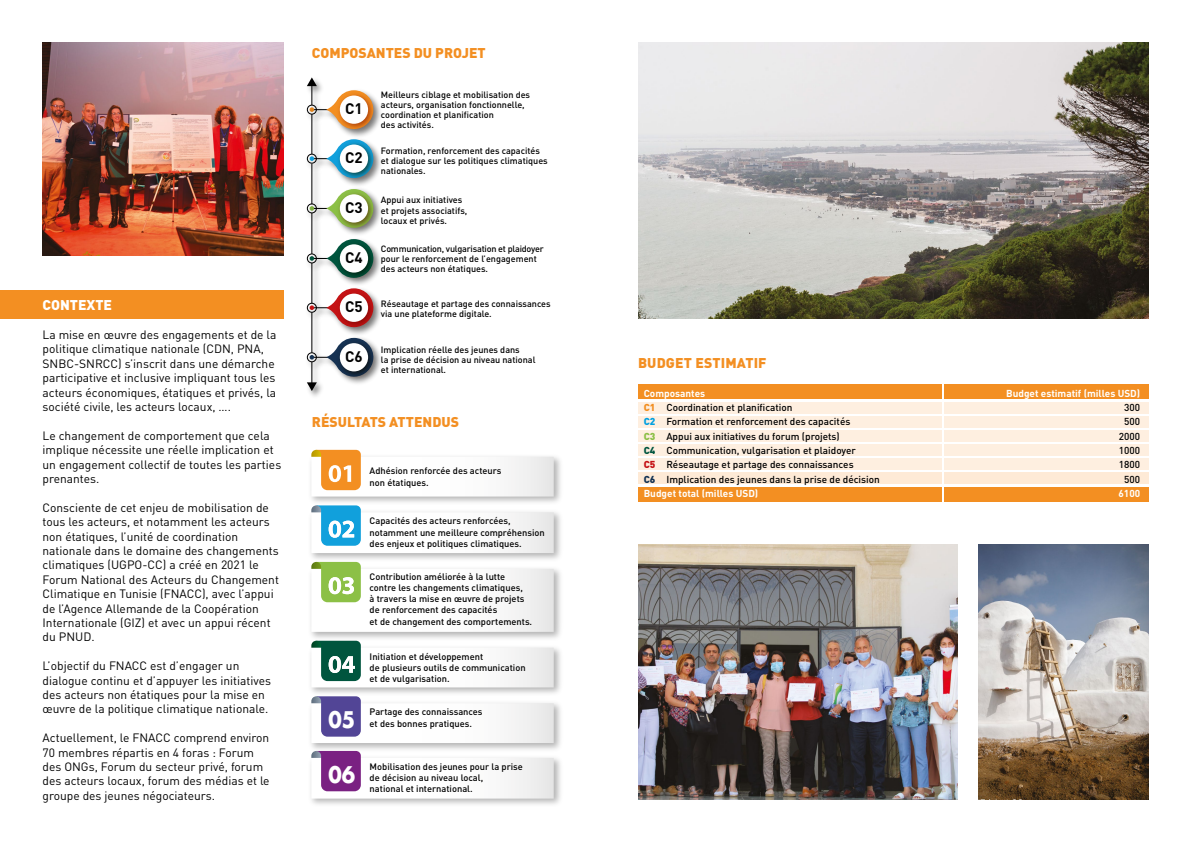
<style>
.page{position:relative;width:1191px;height:842px;background:#fff}
.page>*{position:absolute;margin:0;border:0;box-sizing:border-box;transform-origin:0 0}
.t1{font:700 22.3px "Futura";color:#fff;scale:.88 1}
.t2{font:700 15.1px "DIN";color:#000}
.t3{font:900 14px "DIN";color:#f38f22}
.t4{font:900 14px "DIN";color:#fff}
.t5{font:12px/14.4px "DIN";color:#000}
.t6{font:500 10px "DIN";color:#000}
.t7{font:700 10px "DIN";color:#fff}
.t8{font:900 10px "DIN";color:#f28e20}
.t9{font:900 10px "DIN";color:#00a0e0}
.t10{font:900 10px "DIN";color:#8bbf46}
.t11{font:900 10px "DIN";color:#00553f}
.t12{font:900 10px "DIN";color:#c41215}
.t13{font:900 10px "DIN";color:#133253}
.t14{font:500 9.3px/11.2px "DIN";color:#000}
.t15{font:500 9.1px/10.1px "DIN";color:#000}
.t16{font:500 9.1px "DIN";letter-spacing:-.025em;color:#000}
</style>
<div class="page">
<div style="left:0;top:291px;width:283px;height:28px;background:#f38f22"></div>
<img style="left:43px;top:43px;width:240px;height:212px">
<img style="left:978px;top:544px;width:170px;height:255px">
<img style="left:638px;top:544px;width:319px;height:255px">
<img style="left:638px;top:43px;width:510px;height:276px">
<img style="left:346px;top:104px;width:35px;height:31px">
<img style="left:341px;top:98px;width:37px;height:35px">
<img style="left:346px;top:135px;width:35px;height:50px">
<img style="left:341px;top:139px;width:37px;height:43px">
<svg style="left:307px;top:77px;width:67px;height:52px"></svg>
<img style="left:306px;top:100px;width:22px;height:26px">
<div style="left:307px;top:105px;width:10px;height:10px;border:1px solid #000;border-radius:50%"></div>
<svg style="left:323px;top:139px;width:51px;height:39px"></svg>
<img style="left:307px;top:110px;width:16px;height:50px">
<hr style="left:311px;top:114px;width:1px;height:40px;background:#000">
<img style="left:348px;top:185px;width:33px;height:50px">
<img style="left:342px;top:189px;width:36px;height:43px">
<img style="left:348px;top:252px;width:33px;height:32px">
<img style="left:342px;top:247px;width:36px;height:35px">
<svg style="left:328px;top:189px;width:46px;height:39px"></svg>
<img style="left:306px;top:207px;width:22px;height:8px">
<svg style="left:323px;top:239px;width:51px;height:39px"></svg>
<img style="left:307px;top:215px;width:16px;height:44px">
<hr style="left:311px;top:213px;width:1px;height:41px;background:#000">
<img style="left:307px;top:259px;width:16px;height:29px">
<hr style="left:311px;top:263px;width:1px;height:40px;background:#000">
<img style="left:312px;top:327px;width:6px;height:11px">
<hr style="left:311px;top:312px;width:1px;height:41px;background:#000">
<img style="left:307px;top:160px;width:16px;height:55px">
<hr style="left:311px;top:164px;width:1px;height:40px;background:#000">
<img style="left:322px;top:284px;width:59px;height:50px">
<img style="left:334px;top:288px;width:44px;height:43px">
<div style="left:307px;top:303px;width:10px;height:10px;border:1px solid #000;border-radius:50%"></div>
<svg style="left:309px;top:288px;width:65px;height:39px"></svg>
<img style="left:352px;top:334px;width:29px;height:36px">
<img style="left:374px;top:338px;width:4px;height:38px">
<img style="left:306px;top:358px;width:15px;height:39px">
<svg style="left:307px;top:338px;width:67px;height:53px"></svg>
<div style="left:638px;top:385px;width:303px;height:14px;background:#f38f22"></div>
<div style="left:638px;top:487px;width:303px;height:14px;background:#f38f22"></div>
<div style="left:944px;top:385px;width:204px;height:14px;background:#f38f22"></div>
<div style="left:944px;top:487px;width:204px;height:14px;background:#f38f22"></div>
<div style="left:638px;top:402px;width:303px;height:11px;background:#feefe0"></div>
<div style="left:944px;top:402px;width:204px;height:11px;background:#feefe0"></div>
<div style="left:638px;top:416px;width:303px;height:11px;background:#feefe0"></div>
<div style="left:944px;top:416px;width:204px;height:11px;background:#feefe0"></div>
<div style="left:638px;top:430px;width:303px;height:11px;background:#feefe0"></div>
<div style="left:944px;top:430px;width:204px;height:11px;background:#feefe0"></div>
<div style="left:638px;top:444px;width:303px;height:12px;background:#feefe0"></div>
<div style="left:944px;top:444px;width:204px;height:12px;background:#feefe0"></div>
<div style="left:638px;top:459px;width:303px;height:11px;background:#feefe0"></div>
<div style="left:944px;top:459px;width:204px;height:11px;background:#feefe0"></div>
<div style="left:638px;top:473px;width:303px;height:11px;background:#feead6"></div>
<div style="left:944px;top:473px;width:204px;height:11px;background:#feead6"></div>
<img style="left:310px;top:512px;width:251px;height:182px">
<div style="left:311px;top:648px;width:243px;height:39px;background:linear-gradient(to right,#fff,#f1f1f1)"></div>
<svg style="left:311px;top:641px;width:50px;height:40px"></svg>
<div style="left:311px;top:569px;width:243px;height:63px;background:linear-gradient(to right,#fff,#f1f1f1)"></div>
<svg style="left:311px;top:562px;width:50px;height:40px"></svg>
<div style="left:311px;top:512px;width:243px;height:41px;background:linear-gradient(to right,#fff,#f1f1f1)"></div>
<svg style="left:311px;top:508px;width:50px;height:38px"></svg>
<img style="left:310px;top:456px;width:251px;height:52px">
<div style="left:311px;top:457px;width:243px;height:39px;background:linear-gradient(to right,#fff,#f1f1f1)"></div>
<svg style="left:311px;top:450px;width:50px;height:40px"></svg>
<img style="left:310px;top:703px;width:251px;height:48px">
<div style="left:311px;top:703px;width:243px;height:40px;background:linear-gradient(to right,#fff,#f1f1f1)"></div>
<svg style="left:311px;top:696px;width:50px;height:41px"></svg>
<img style="left:310px;top:757px;width:251px;height:48px">
<div style="left:311px;top:758px;width:243px;height:41px;background:linear-gradient(to right,#fff,#f1f1f1)"></div>
<svg style="left:311px;top:751px;width:50px;height:40px"></svg>
<p class="t4" style="left:43px;top:296px;width:71px">CONTEXTE</p>
<p class="t5" style="left:43px;top:327px;width:235px">La mise en œuvre des engagements et de la politique climatique nationale (CDN, PNA, SNBC-SNRCC ’ s) inscrit dans une démarche participative et inclusive impliquant tous les acteurs économiques, étatiques et privés la, société civile, les acteurs locaux ..., .</p>
<p class="t5" style="left:43px;top:428px;width:240px">Le changement de comportement que cela implique nécessite une réelle implication et un engagement collectif de toutes les parties prenantes.</p>
<p class="t5" style="left:43px;top:500px;width:238px">Consciente de cet enjeu de mobilisation de tous les acteurs, et notamment les acteurs non étatiques ’l, unité de coordination nationale dans le domaine des changements climatiques (UGPO-CC a) créé en 2021 le Forum National des Acteurs du Changement Climatique en Tunisie (FNACC ,) avec ’l appui de ’lAgence Allemande de la Coopération Internationale (GIZ) et avec un appui récent du PNUD.</p>
<p class="t5" style="left:43px;top:658px;width:230px">’Lobjectif du FNACC est ’d engager un dialogue continu et ’d appuyer les initiatives des acteurs non étatiques pour la mise en œuvre de la politique climatique nationale.</p>
<p class="t5" style="left:43px;top:730px;width:229px">Actuellement le, FNACC comprend environ 70 membres répartis en 4 foras : Forum des ONGs, Forum du secteur privé, forum des acteurs locaux, forum des médias et le groupe des jeunes négociateurs.</p>
<p class="t3" style="left:312px;top:43px;width:175px">COMPOSANTES DU PROJET</p>
<p class="t2" style="left:345px;top:99px;width:19px">C1</p>
<p class="t15" style="left:381px;top:89px;width:151px">Meilleurs ciblage et mobilisation des acteurs, organisation fonctionnelle, coordination et planification<br>des activités.</p>
<p class="t15" style="left:381px;top:145px;width:161px">Formation, renforcement des capacités</p>
<p class="t2" style="left:345px;top:148px;width:19px">C2</p>
<p class="t15" style="left:381px;top:155px;width:168px">et dialogue sur les politiques climatiques nationales.</p>
<p class="t2" style="left:345px;top:198px;width:19px">C3</p>
<p class="t15" style="left:381px;top:195px;width:88px">Appui aux initiatives et projets associatifs, locaux et privés.</p>
<p class="t16" style="left:381px;top:243px;width:164px">Communication, vulgarisation et plaidoyer</p>
<p class="t2" style="left:345px;top:248px;width:19px">C4</p>
<p class="t15" style="left:381px;top:253px;width:157px">pour le renforcement de ’l engagement des acteurs non étatiques.</p>
<p class="t15" style="left:381px;top:298px;width:171px">Réseautage et partage des connaissances</p>
<p class="t2" style="left:345px;top:297px;width:19px">C5</p>
<p class="t15" style="left:381px;top:308px;width:112px">via une plateforme digitale.</p>
<p class="t15" style="left:381px;top:344px;width:140px">Implication réelle des jeunes dans</p>
<p class="t2" style="left:345px;top:347px;width:19px">C6</p>
<p class="t15" style="left:381px;top:354px;width:156px">la prise de décision au niveau national et international.</p>
<p class="t3" style="left:312px;top:413px;width:149px">RÉSULTATS ATTENDUS</p>
<p class="t14" style="left:369px;top:465px;width:133px">Adhésion renforcée des acteurs non étatiques.</p>
<p class="t14" style="left:369px;top:515px;width:177px">Capacités des acteurs renforcées, notamment une meilleure compréhension des enjeux et politiques climatiques.</p>
<p class="t14" style="left:369px;top:571px;width:164px">Contribution améliorée laà lutte contre les changements climatiques,<br>à travers la mise en œuvre de projets de renforcement des capacités<br>et de changement des comportements.</p>
<h1 class="t1" style="left:328px;top:704px;width:32px">05</h1>
<h1 class="t1" style="left:328px;top:758px;width:32px">06</h1>
<p class="t14" style="left:369px;top:650px;width:157px">Initiation et développement<br>de plusieurs outils de communication et de vulgarisation.</p>
<p class="t14" style="left:369px;top:706px;width:114px">Partage des connaissances et des bonnes pratiques.</p>
<p class="t14" style="left:369px;top:761px;width:155px">Mobilisation des jeunes pour la prise de décision au niveau local,<br>national et international.</p>
<p class="t3" style="left:638px;top:354px;width:130px">BUDGET ESTIMATIF</p>
<p class="t7" style="left:643px;top:386px;width:63px">Composantes</p>
<p class="t8" style="left:643px;top:401px;width:13px">C1</p>
<p class="t6" style="left:666px;top:401px;width:128px">Coordination et planification</p>
<p class="t9" style="left:643px;top:415px;width:13px">C2</p>
<p class="t6" style="left:666px;top:415px;width:185px">Formation et renforcement des capacités</p>
<p class="t10" style="left:643px;top:429px;width:13px">C3</p>
<p class="t6" style="left:666px;top:429px;width:175px">Appui aux initiatives du forum (projets(</p>
<p class="t11" style="left:643px;top:444px;width:13px">C4</p>
<p class="t6" style="left:666px;top:444px;width:191px">Communication, vulgarisation et plaidoyer</p>
<p class="t12" style="left:643px;top:458px;width:13px">C5</p>
<p class="t6" style="left:666px;top:458px;width:189px">Réseautage et partage des connaissances</p>
<p class="t13" style="left:643px;top:472px;width:13px">C6</p>
<p class="t6" style="left:666px;top:472px;width:215px">Implication des jeunes dans la prise de décision</p>
<p class="t7" style="left:643px;top:487px;width:116px">Budget total (milles USD(</p>
<p class="t7" style="left:1006px;top:386px;width:136px">Budget estimatif (milles USD(</p>
<p class="t6" style="left:1124px;top:401px;width:17px">300</p>
<p class="t6" style="left:1124px;top:415px;width:17px">500</p>
<p class="t6" style="left:1118px;top:429px;width:23px">2000</p>
<p class="t6" style="left:1118px;top:444px;width:23px">1000</p>
<p class="t6" style="left:1118px;top:458px;width:23px">1800</p>
<p class="t6" style="left:1124px;top:472px;width:17px">500</p>
<p class="t7" style="left:1118px;top:487px;width:23px">6100</p>
</div>
